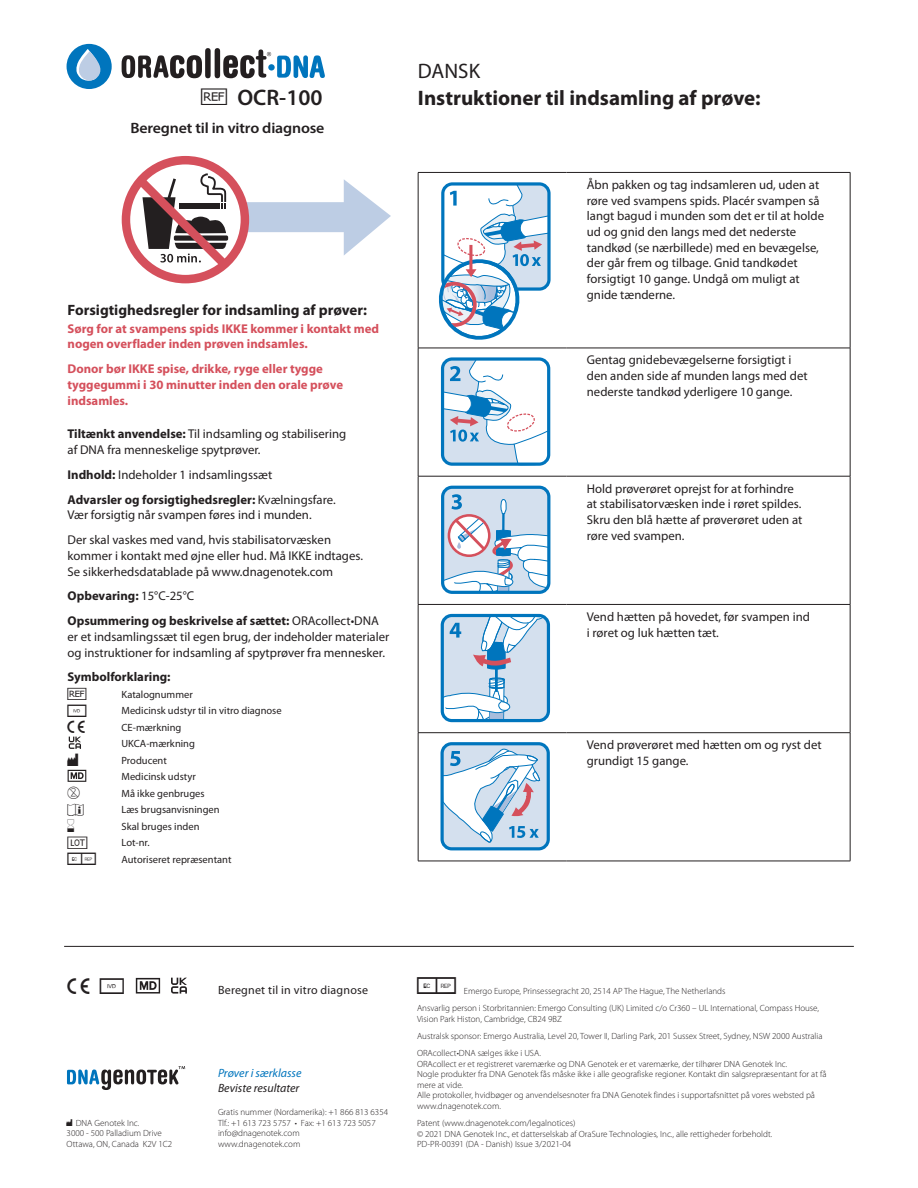
<style>
.page{position:relative;width:918px;height:1188px;background:#fff}
.page>*{position:absolute;margin:0;border:0;box-sizing:border-box;transform-origin:0 0}
.t1{font:600 22.5px "Myriad Pro";color:#231f20}
.t2{font:22.5px "MDD EN980";color:#231f20}
.t3{font:700 21px "Myriad Pro";color:#231f20}
.t4{font:21px "Myriad Pro";color:#231f20}
.t5{font:21px "MDD EN980";color:#231f20}
.t6{font:16.5px "MDD EN980";color:#231f20}
.t7{font:700 15px "Myriad Pro";color:#231f20}
.t8{font:600 15px "Myriad Pro";letter-spacing:-.01em;color:#231f20;scale:1.06 1}
.t9{font:12.75px/15.8px "Myriad Pro";color:#231f20}
.t10{font:700 12.75px/15.8px "Myriad Pro";color:#d5505c}
.t11{font:700 12.75px/24.8px "Myriad Pro";color:#231f20}
.t12{font:12px "Myriad Pro";letter-spacing:.02em;color:#231f20}
.t13{font:italic 12px "Myriad Pro";color:#231f20}
.t14{font:italic 12px "Myriad Pro";color:#0075bd}
.t15{font:10.5px/16.5px "Myriad Pro";color:#231f20}
.t16{font:300 9px/10.5px "Myriad Pro";color:#231f20}
.s1{font-family:"MDD EN980";font-weight:400}
.s2{font-weight:700}
.s3{font-weight:400}
.s4{font-family:"MDD EN980";font-size:16.5px}
</style>
<div class="page">
<svg style="left:67px;top:44px;width:45px;height:45px"></svg>
<div style="left:268px;top:64px;width:7px;height:7px;background:#0075bd;border-radius:50%"></div>
<svg style="left:277px;top:55px;width:48px;height:23px"></svg>
<svg style="left:122px;top:48px;width:149px;height:30px"></svg>
<svg style="left:67px;top:1066px;width:118px;height:24px"></svg>
<svg style="left:171px;top:978px;width:16px;height:16px"></svg>
<svg style="left:136px;top:978px;width:24px;height:16px"></svg>
<hr style="left:64px;top:946px;width:790px;height:1px;background:#231f20">
<svg style="left:69px;top:737px;width:12px;height:12px"></svg>
<svg style="left:68px;top:770px;width:18px;height:12px"></svg>
<hr style="left:418px;top:172px;width:149px;height:1px;background:#231f20">
<hr style="left:418px;top:173px;width:1px;height:175px;background:#231f20">
<hr style="left:567px;top:172px;width:283px;height:1px;background:#231f20">
<hr style="left:850px;top:173px;width:1px;height:175px;background:#231f20">
<hr style="left:418px;top:348px;width:149px;height:1px;background:#231f20">
<hr style="left:418px;top:348px;width:1px;height:128px;background:#231f20">
<hr style="left:567px;top:348px;width:283px;height:1px;background:#231f20">
<hr style="left:850px;top:348px;width:1px;height:128px;background:#231f20">
<hr style="left:418px;top:476px;width:149px;height:1px;background:#231f20">
<hr style="left:418px;top:476px;width:1px;height:128px;background:#231f20">
<hr style="left:567px;top:476px;width:283px;height:1px;background:#231f20">
<hr style="left:850px;top:476px;width:1px;height:128px;background:#231f20">
<hr style="left:418px;top:604px;width:149px;height:1px;background:#231f20">
<hr style="left:418px;top:605px;width:1px;height:128px;background:#231f20">
<hr style="left:567px;top:604px;width:283px;height:1px;background:#231f20">
<hr style="left:850px;top:605px;width:1px;height:128px;background:#231f20">
<hr style="left:418px;top:732px;width:149px;height:1px;background:#231f20">
<hr style="left:418px;top:733px;width:1px;height:128px;background:#231f20">
<hr style="left:567px;top:732px;width:283px;height:1px;background:#231f20">
<hr style="left:850px;top:733px;width:1px;height:128px;background:#231f20">
<hr style="left:418px;top:861px;width:149px;height:1px;background:#231f20">
<hr style="left:567px;top:861px;width:283px;height:1px;background:#231f20">
<svg style="left:439px;top:183px;width:111px;height:157px"></svg>
<svg style="left:442px;top:358px;width:108px;height:108px"></svg>
<div style="left:442px;top:487px;width:107px;height:105px;background:#d4e0ee;border-radius:10px"></div>
<div style="left:441px;top:486px;width:109px;height:108px;border:3px solid #0075bd;border-radius:10px"></div>
<svg style="left:442px;top:494px;width:108px;height:100px"></svg>
<div style="left:441px;top:614px;width:109px;height:108px;border:3px solid #0075bd;border-radius:10px"></div>
<svg style="left:441px;top:614px;width:103px;height:107px"></svg>
<div style="left:442px;top:744px;width:106px;height:105px;background:#d4e0ee;border-radius:10px"></div>
<div style="left:441px;top:742px;width:109px;height:108px;border:3px solid #0075bd;border-radius:10px"></div>
<svg style="left:441px;top:747px;width:99px;height:96px"></svg>
<div style="left:122px;top:156px;width:127px;height:127px;border:8px solid #d5505c;border-radius:50%"></div>
<svg style="left:129px;top:168px;width:262px;height:109px"></svg>
<h1 class="t1" style="left:201px;top:83px;width:123px"><span class="s1">h</span> OCR-100</h1>
<h3 class="t8" style="left:130px;top:119px;width:185px">Beregnet til in vitro diagnose</h3>
<h3 class="t7" style="left:68px;top:300px;width:301px">Forsigtighedsregler for indsamling af prøver:</h3>
<h3 class="t10" style="left:68px;top:320px;width:313px">Sørg for at svampens spids IKKE kommer i kontakt med nogen overflader inden prøven indsamles.</h3>
<h3 class="t10" style="left:68px;top:361px;width:277px">Donor bør IKKE spise, drikke, ryge eller tygge tyggegummi i 30 minutter inden den orale prøve indsamles.</h3>
<h3 class="t9" style="left:68px;top:426px;width:280px"><span class="s2">Tiltænkt anvendelse:</span> Til indsamling og stabilisering af DNA fra menneskelige spytprøver.</h3>
<h3 class="t11" style="left:68px;top:462px;width:270px">Indhold: <span class="s3">Indeholder 1 indsamlingssæt<br></span>Advarsler og forsigtighedsregler: <span class="s3">Kvælningsfare.</span></h3>
<h3 class="t9" style="left:68px;top:503px;width:265px;line-height:24.8px">Vær forsigtig når svampen føres ind i munden.<br>Der skal vaskes med vand, hvis stabilisatorvæsken</h3>
<h3 class="t9" style="left:68px;top:548px;width:297px">kommer i kontakt med øjne eller hud. Må IKKE indtages.<br>Se sikkerhedsdatablade på www.dnagenotek.com</h3>
<h3 class="t11" style="left:68px;top:583px;width:313px">Opbevaring: <span class="s3">15°C-25°C<br></span>Opsummering og beskrivelse af sættet: <span class="s3">ORAcollect•DNA</span></h3>
<h3 class="t9" style="left:68px;top:629px;width:323px">er et indsamlingssæt til egen brug, der indeholder materialer og instruktioner for indsamling af spytprøver fra mennesker.</h3>
<h3 class="t11" style="left:68px;top:664px;width:105px">Symbolforklaring:</h3>
<h3 class="t6" style="left:68px;top:688px;width:25px">h</h3>
<p class="t15" style="left:122px;top:686px;width:73px">Katalognummer</p>
<h3 class="t6" style="left:68px;top:704px;width:25px">V</h3>
<p class="t15" style="left:122px;top:702px;width:162px">Medicinsk udstyr til in vitro diagnose</p>
<h3 class="t6" style="left:68px;top:721px;width:23px">C</h3>
<p class="t15" style="left:122px;top:719px;width:75px">CE-mærkning<br>UKCA-mærkning</p>
<h3 class="t6" style="left:68px;top:754px;width:14px">M</h3>
<p class="t15" style="left:122px;top:752px;width:76px">Producent<br>Medicinsk udstyr</p>
<h3 class="t6" style="left:68px;top:787px;width:14px">D</h3>
<p class="t15" style="left:122px;top:785px;width:85px">Må ikke genbruges</p>
<h3 class="t6" style="left:68px;top:803px;width:21px">i</h3>
<p class="t15" style="left:122px;top:801px;width:100px">Læs brugsanvisningen</p>
<h3 class="t6" style="left:68px;top:820px;width:10px">H</h3>
<p class="t15" style="left:122px;top:818px;width:80px">Skal bruges inden</p>
<h3 class="t6" style="left:68px;top:836px;width:26px">g</h3>
<p class="t15" style="left:68px;top:834px;width:165px;text-indent:54px">Lot-nr.<br><span class="s4">P</span> Autoriseret repræsentant</p>
<h2 class="t4" style="left:418px;top:58px;width:64px">DANSK</h2>
<h2 class="t3" style="left:418px;top:85px;width:344px">Instruktioner til indsamling af prøve:</h2>
<p class="t9" style="left:587px;top:176px;width:239px">Åbn pakken og tag indsamleren ud, uden at røre ved svampens spids. Placér svampen så langt bagud i munden som det er til at holde ud og gnid den langs med det nederste tandkød (se nærbillede) med en bevægelse, der går frem og tilbage. Gnid tandkødet forsigtigt 10 gange. Undgå om muligt at gnide tænderne.</p>
<h3 class="t9" style="left:587px;top:352px;width:222px">Gentag gnidebevægelserne forsigtigt i den anden side af munden langs med det nederste tandkød yderligere 10 gange.</h3>
<h3 class="t9" style="left:587px;top:480px;width:217px">Hold prøverøret oprejst for at forhindre at stabilisatorvæsken inde i røret spildes.<br>Skru den blå hætte af prøverøret uden at røre ved svampen.</h3>
<h3 class="t9" style="left:587px;top:608px;width:225px">Vend hætten på hovedet, før svampen ind i røret og luk hætten tæt.</h3>
<h3 class="t9" style="left:587px;top:737px;width:236px">Vend prøverøret med hætten om og ryst det grundigt 15 gange.</h3>
<h2 class="t5" style="left:68px;top:978px;width:63px">CV</h2>
<h3 class="t12" style="left:218px;top:983px;width:152px">Beregnet til in vitro diagnose</h3>
<h3 class="t14" style="left:218px;top:1066px;width:85px">Prøver i særklasse</h3>
<h3 class="t13" style="left:218px;top:1080px;width:83px">Beviste resultater</h3>
<p class="t16" style="left:67px;top:1117px;width:107px"><span class="s1">M</span> DNA Genotek Inc.<br>3000 - 500 Palladium Drive<br>Ottawa, ON, Canada K2V 1C2</p>
<p class="t16" style="left:218px;top:1107px;width:172px">Gratis nummer (Nordamerika): +1 866 813 6354<br>Tlf.: +1 613 723 5757 • Fax: +1 613 723 5057 info@dnagenotek.com<br>www.dnagenotek.com</p>
<h1 class="t2" style="left:417px;top:977px;width:48px">P</h1>
<p class="t16" style="left:417px;top:982px;width:404px;line-height:17.2px;text-indent:47px">Emergo Europe, Prinsessegracht 20, 2514 AP The Hague, The Netherlands<br>Ansvarlig person i Storbritannien: Emergo Consulting (UK) Limited c/o Cr360 – UL International, Compass House,</p>
<p class="t16" style="left:417px;top:1010px;width:407px;line-height:17.2px">Vision Park Histon, Cambridge, CB24 9BZ<br>Australsk sponsor: Emergo Australia, Level 20, Tower II, Darling Park, 201 Sussex Street, Sydney, NSW 2000 Australia<br>ORAcollect•DNA sælges ikke i USA.</p>
<p class="t16" style="left:417px;top:1059px;width:411px">ORAcollect er et registreret varemærke og DNA Genotek er et varemærke, der tilhører DNA Genotek Inc.<br>Nogle produkter fra DNA Genotek fås måske ikke i alle geografiske regioner. Kontakt din salgsrepræsentant for at få mere at vide.<br>Alle protokoller, hvidbøger og anvendelsesnoter fra DNA Genotek findes i supportafsnittet på vores websted på www.dnagenotek.com.</p>
<p class="t16" style="left:417px;top:1118px;width:357px">Patent (www.dnagenotek.com/legalnotices)<br>© 2021 DNA Genotek Inc., et datterselskab af OraSure Technologies, Inc., alle rettigheder forbeholdt.<br>PD-PR-00391 (DA - Danish) Issue 3/2021-04</p>
</div>
